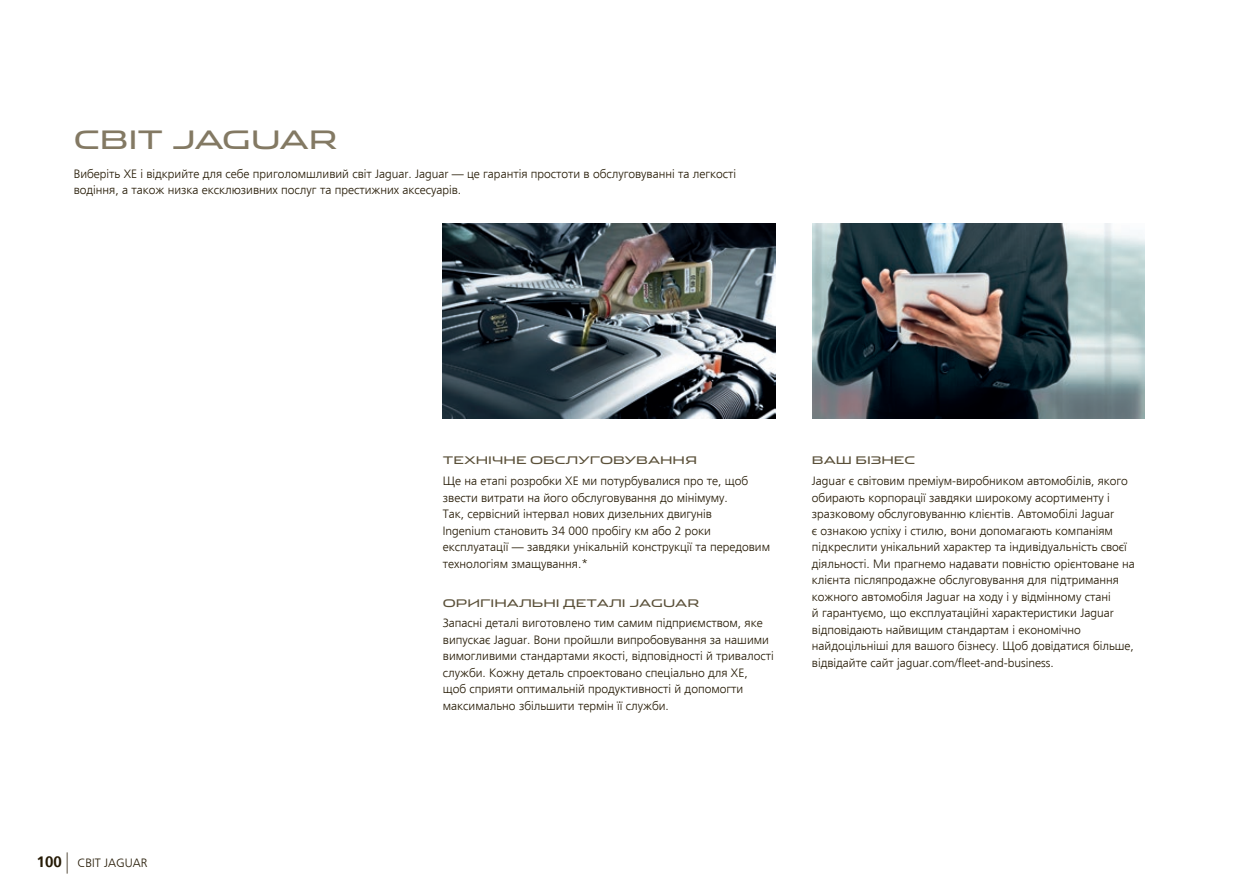
<style>
.page{position:relative;width:1255px;height:893px;background:#fff}
.page>*{position:absolute;margin:0;border:0;box-sizing:border-box;transform-origin:0 0}
.t1{font:25.5px "Jaguar";color:#837963}
.t2{font:300 12px/16.5px "Frutiger LTCYR";color:#251a05}
.t3{font:10.5px "Jaguar";color:#5a5039}
.s1{font-weight:700;font-size:15px}
.s2{font-size:21px}
</style>
<div class="page">
<img style="left:812px;top:223px;width:332px;height:195px">
<img style="left:443px;top:223px;width:332px;height:196px">
<h1 class="t1" style="left:74px;top:119px;width:266px">СВІТ JAGUAR</h1>
<p class="t2" style="left:74px;top:165px;width:663px">Виберіть XE і відкрийте для себе приголомшливий світ Jaguar. Jaguar — це гарантія простоти в обслуговуванні та легкості водіння, а також низка ексклюзивних послуг та престижних аксесуарів.</p>
<p class="t2" style="left:37px;top:854px;width:112px"><span class="s1">100</span> <span class="s2">|</span> СВІТ JAGUAR</p>
<p class="t3" style="left:443px;top:452px;width:256px">ТЕХНІЧНЕ ОБСЛУГОВУВАННЯ</p>
<p class="t2" style="left:443px;top:473px;width:329px">Ще на етапі розробки XE ми потурбувалися про те, щоб звести витрати на його обслуговування до мінімуму.<br>Так, сервісний інтервал нових дизельних двигунів<br>Ingenium становить 34 000 пробігу км або 2 роки експлуатації — завдяки унікальній конструкції та передовим технологіям змащування.*</p>
<p class="t3" style="left:443px;top:594px;width:258px">ОРИГІНАЛЬНІ ДЕТАЛІ JAGUAR</p>
<p class="t2" style="left:443px;top:615px;width:332px">Запасні деталі виготовлено тим самим підприємством, яке випускає Jaguar. Вони пройшли випробовування за нашими вимогливими стандартами якості, відповідності й тривалості служби. Кожну деталь спроектовано спеціально для XE, щоб сприяти оптимальній продуктивності й допомогти максимально збільшити термін її служби.</p>
<p class="t3" style="left:812px;top:452px;width:105px">ВАШ БІЗНЕС</p>
<p class="t2" style="left:812px;top:473px;width:324px">Jaguar є світовим преміум-виробником автомобілів, якого обирають корпорації завдяки широкому асортименту і зразковому обслуговуванню клієнтів. Автомобілі Jaguar<br>є ознакою успіху і стилю, вони допомагають компаніям підкреслити унікальний характер та індивідуальність своєї діяльності. Ми прагнемо надавати повністю орієнтоване на клієнта післяпродажне обслуговування для підтримання кожного автомобіля Jaguar на ходу і у відмінному стані<br>й гарантуємо, що експлуатаційні характеристики Jaguar відповідають найвищим стандартам і економічно найдоцільніші для вашого бізнесу. Щоб довідатися більше, відвідайте сайт jaguar.com/fleet-and-business.</p>
</div>
